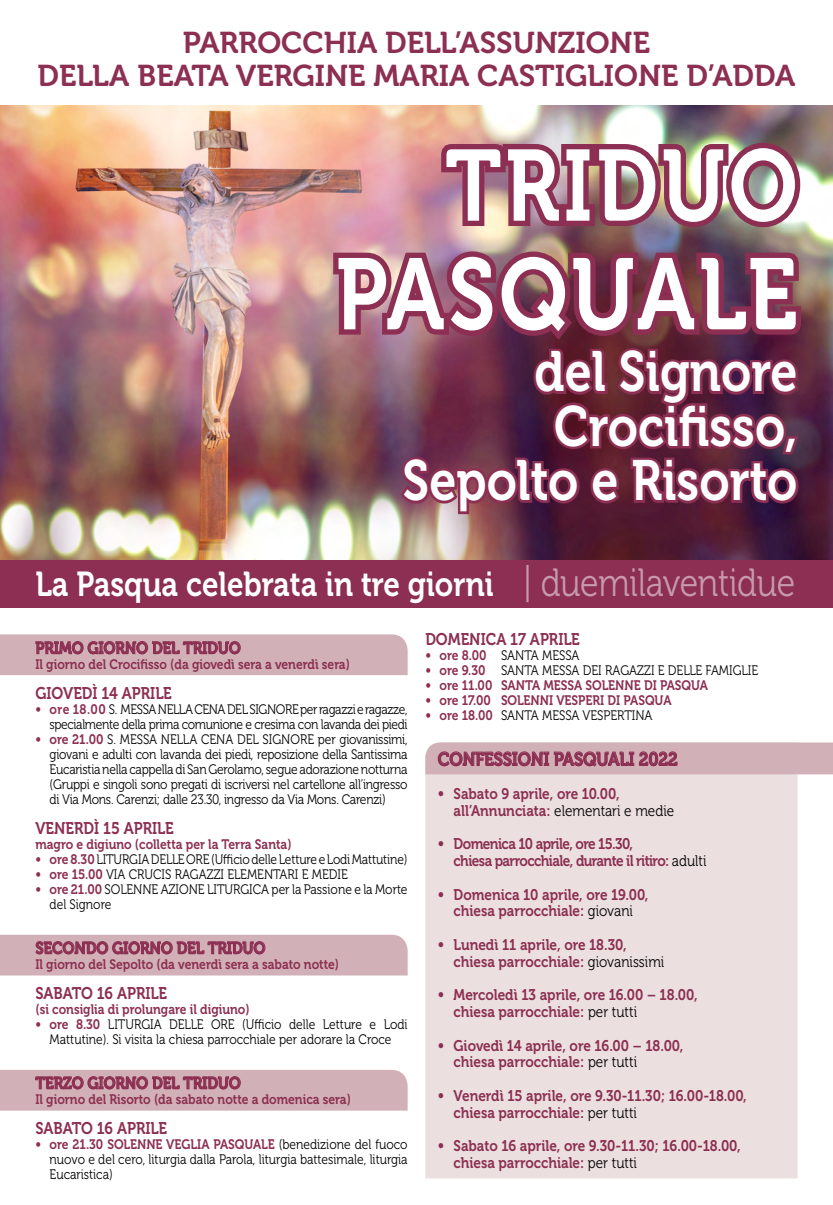
<style>
.page{position:relative;width:833px;height:1205px;background:#fff}
.page>*{position:absolute;margin:0;border:0;box-sizing:border-box;transform-origin:0 0}
.t1{font:100.5px "Museo 700";letter-spacing:.04em;color:#fff;scale:.86 1}
.t2{font:56.5px "Museo 700";color:#fff;scale:.86 1}
.t3{font:34.44px "Museo 700";color:#fff;scale:.86 1}
.t4{font:30px "Museo 700";color:#8c2f52}
.t5{font:18.88px "Museo 700";color:#8c2f52;scale:.88 1}
.t6{font:16.88px "Museo 700";color:#8c2f52;scale:.88 1}
.t7{font:15.38px "Museo 700";color:#8c2f52;scale:.88 1}
.t8{font:15.38px "Museo 700";letter-spacing:-.04em;color:#8c2f52;scale:.88 1}
.t9{font:15.38px "Museo 300";color:#000;scale:.88 1}
.t10{font:13.75px/15px "Museo 300";color:#000;text-align:justify;scale:.88 1}
.t11{font:13.75px "Museo 700";color:#8c2f52;scale:.88 1}
.t12{font:13.75px/15px "Museo 300";letter-spacing:-.03em;color:#000;text-align:right;scale:.88 1}
.s1{font-family:"Museo 300";font-size:39.31px}
.s2{font-family:"Abadi MT Std";font-weight:700;font-size:18.75px;color:#8c2f52}
.s3{font-family:"Museo 700";color:#8c2f52}
.s4{font-family:"Abadi MT Std";font-weight:700;font-size:18.75px}
.s5{font-family:"Abadi MT Std";font-weight:700;font-size:20.94px}
.s6{font-family:"Museo 300";color:#000}
</style>
<div class="page">
<div style="left:425px;top:774px;width:372px;height:404px;background:#ebdfe0"></div>
<img style="left:0;top:105px;width:833px;height:455px">
<img style="left:436px;top:137px;width:369px;height:97px">
<img style="left:328px;top:246px;width:478px;height:272px">
<svg style="left:0;top:634px;width:407px;height:41px;background:#cca8b0"></svg>
<svg style="left:0;top:935px;width:407px;height:40px;background:#cba6af"></svg>
<svg style="left:0;top:1070px;width:407px;height:40px;background:#cca7b0"></svg>
<div style="left:0;top:560px;width:833px;height:48px;background:#8c2f52"></div>
<svg style="left:425px;top:742px;width:408px;height:32px;background:#c9a2ac"></svg>
<p class="t4" style="left:183px;top:26px;width:468px">PARROCCHIA DELL’ASSUNZIONE</p>
<p class="t4" style="left:38px;top:59px;width:759px">DELLA BEATA VERGINE MARIA CASTIGLIONE D’ADDA</p>
<p class="t1" style="left:445px;top:130px;width:411px">TRIDUO</p>
<p class="t1" style="left:335px;top:239px;width:538px">PASQUALE</p>
<p class="t2" style="left:534px;top:340px;width:307px">del Signore</p>
<p class="t2" style="left:554px;top:395px;width:284px">Crocifisso,</p>
<p class="t2" style="left:402px;top:449px;width:461px">Sepolto e Risorto</p>
<p class="t3" style="left:35px;top:565px;width:885px">La Pasqua celebrata in tre giorni <span class="s1">| duemilaventidue</span></p>
<p class="t6" style="left:425px;top:629px;width:177px">DOMENICA 17 APRILE</p>
<p class="t10" style="left:425px;top:648px;width:177px"><span class="s2">•</span> <span class="s3">ore 8.00</span> SANTA MESSA</p>
<p class="t10" style="left:425px;top:663px;width:380px"><span class="s2">•</span> <span class="s3">ore 9.30</span> SANTA MESSA DEI RAGAZZI E DELLE FAMIGLIE</p>
<p class="t11" style="left:425px;top:677px;width:323px"><span class="s4">•</span> ore 11.00 SANTA MESSA SOLENNE DI PASQUA</p>
<p class="t11" style="left:425px;top:692px;width:281px"><span class="s4">•</span> ore 17.00 SOLENNI VESPERI DI PASQUA</p>
<p class="t10" style="left:425px;top:708px;width:260px"><span class="s2">•</span> <span class="s3">ore 18.00</span> SANTA MESSA VESPERTINA</p>
<p class="t5" style="left:438px;top:748px;width:274px">CONFESSIONI PASQUALI 2022</p>
<p class="t7" style="left:438px;top:785px;width:208px"><span class="s5">•</span> Sabato 9 aprile, ore 10.00,</p>
<p class="t9" style="left:453px;top:802px;width:252px"><span class="s3">all’Annunciata:</span> elementari e medie</p>
<p class="t8" style="left:438px;top:835px;width:223px"><span class="s5">•</span> Domenica 10 aprile, ore 15.30,</p>
<p class="t8" style="left:453px;top:852px;width:289px">chiesa parrocchiale, durante il ritiro: <span class="s6">adulti</span></p>
<p class="t7" style="left:438px;top:886px;width:241px"><span class="s5">•</span> Domenica 10 aprile, ore 19.00,</p>
<p class="t7" style="left:453px;top:902px;width:205px">chiesa parrocchiale: <span class="s6">giovani</span></p>
<p class="t7" style="left:438px;top:936px;width:216px"><span class="s5">•</span> Lunedì 11 aprile, ore 18.30,</p>
<p class="t7" style="left:453px;top:953px;width:241px">chiesa parrocchiale: <span class="s6">giovanissimi</span></p>
<p class="t7" style="left:438px;top:986px;width:297px"><span class="s5">•</span> Mercoledì 13 aprile, ore 16.00 – 18.00,</p>
<p class="t7" style="left:453px;top:1003px;width:210px">chiesa parrocchiale: <span class="s6">per tutti</span></p>
<p class="t7" style="left:438px;top:1037px;width:280px"><span class="s5">•</span> Giovedì 14 aprile, ore 16.00 – 18.00,</p>
<p class="t7" style="left:453px;top:1053px;width:210px">chiesa parrocchiale: <span class="s6">per tutti</span></p>
<p class="t7" style="left:438px;top:1087px;width:353px"><span class="s5">•</span> Venerdì 15 aprile, ore 9.30-11.30; 16.00-18.00,</p>
<p class="t7" style="left:453px;top:1104px;width:210px">chiesa parrocchiale: <span class="s6">per tutti</span></p>
<p class="t7" style="left:438px;top:1137px;width:346px"><span class="s5">•</span> Sabato 16 aprile, ore 9.30-11.30; 16.00-18.00,</p>
<p class="t7" style="left:453px;top:1154px;width:210px">chiesa parrocchiale: <span class="s6">per tutti</span></p>
<p class="t6" style="left:35px;top:638px;width:235px">PRIMO GIORNO DEL TRIDUO</p>
<p class="t11" style="left:35px;top:656px;width:359px">Il giorno del Crocifisso (da giovedì sera a venerdì sera)</p>
<p class="t6" style="left:35px;top:683px;width:156px">GIOVEDÌ 14 APRILE</p>
<p class="t12" style="left:35px;top:702px;width:424px"><span class="s2">•</span> <span class="s3">ore 18.00</span> S. MESSA NELLA CENA DEL SIGNORE per ragazzi e ragazze, specialmente della prima comunione e cresima con lavanda dei piedi</p>
<p class="t10" style="left:50px;top:732px;width:408px;text-indent:-14px"><span class="s2">•</span> <span class="s3">ore 21.00</span> S. MESSA NELLA CENA DEL SIGNORE per giovanissimi, giovani e adulti con lavanda dei piedi, reposizione della Santissima Eucaristia nella cappella di San Gerolamo, segue adorazione notturna (Gruppi e singoli sono pregati di iscriversi nel cartellone all’ingresso di Via Mons. Carenzi; dalle 23.30, ingresso da Via Mons. Carenzi)</p>
<p class="t6" style="left:35px;top:818px;width:159px">VENERDÌ 15 APRILE</p>
<p class="t11" style="left:35px;top:836px;width:293px">magro e digiuno (colletta per la Terra Santa)</p>
<p class="t10" style="left:35px;top:852px;width:424px"><span class="s2">•</span> <span class="s3">ore 8.30</span> LITURGIA DELLE ORE (Ufficio delle Letture e Lodi Mattutine)</p>
<p class="t10" style="left:35px;top:867px;width:356px"><span class="s2">•</span> <span class="s3">ore 15.00</span> VIA CRUCIS RAGAZZI ELEMENTARI E MEDIE</p>
<p class="t10" style="left:50px;top:882px;width:408px;text-indent:-14px"><span class="s2">•</span> <span class="s3">ore 21.00</span> SOLENNE AZIONE LITURGICA per la Passione e la Morte del Signore</p>
<p class="t6" style="left:35px;top:938px;width:263px">SECONDO GIORNO DEL TRIDUO</p>
<p class="t11" style="left:35px;top:956px;width:346px">Il giorno del Sepolto (da venerdì sera a sabato notte)</p>
<p class="t6" style="left:35px;top:983px;width:151px">SABATO 16 APRILE</p>
<p class="t11" style="left:35px;top:1001px;width:245px">(si consiglia di prolungare il digiuno)</p>
<p class="t10" style="left:35px;top:1017px;width:424px;text-align:center"><span class="s2">•</span> <span class="s3">ore 8.30</span> LITURGIA DELLE ORE (Ufficio delle Letture e Lodi<br>Mattutine). Si visita la chiesa parrocchiale per adorare la Croce</p>
<p class="t6" style="left:35px;top:1073px;width:235px">TERZO GIORNO DEL TRIDUO</p>
<p class="t11" style="left:35px;top:1091px;width:360px">Il giorno del Risorto (da sabato notte a domenica sera)</p>
<p class="t6" style="left:35px;top:1118px;width:151px">SABATO 16 APRILE</p>
<p class="t10" style="left:50px;top:1137px;width:408px;text-indent:-14px"><span class="s2">•</span> <span class="s3">ore 21.30 SOLENNE VEGLIA PASQUALE</span> (benedizione del fuoco nuovo e del cero, liturgia dalla Parola, liturgia battesimale, liturgia Eucaristica)</p>
</div>
